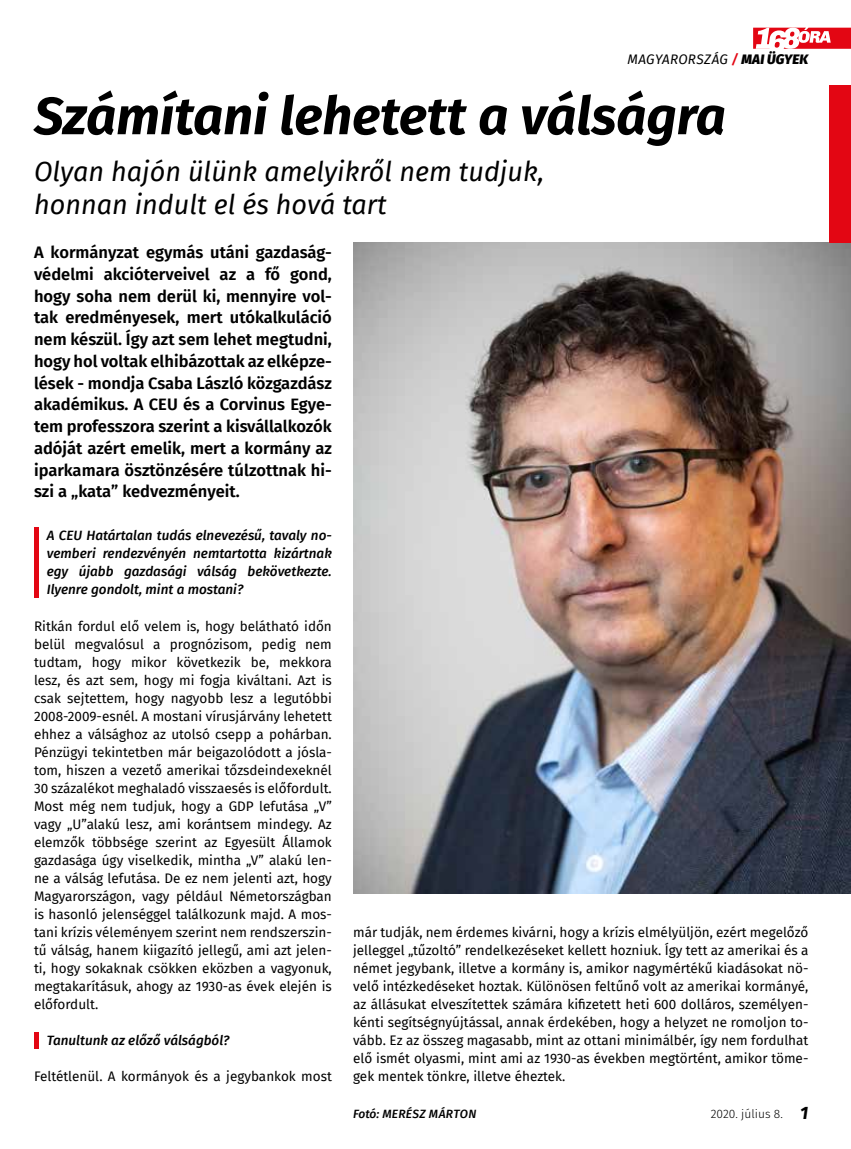
<style>
.page{position:relative;width:851px;height:1149px;background:#fff}
.page>*{position:absolute;margin:0;border:0;box-sizing:border-box;transform-origin:0 0}
.t1{font:italic 700 52.5px "Fira Sans";color:#000}
.t2{font:italic 27px/33px "Fira Sans";color:#000}
.t3{font:600 16.5px/21.8px "Fira Sans";color:#000;text-align:justify}
.t4{font:13.5px/18px "Fira Sans";color:#000;text-align:justify}
.t5{font:italic 500 13.5px/18px "Fira Sans";color:#000;text-align:justify}
.t6{font:italic 13.5px "Fira Sans";letter-spacing:.02em;color:#000}
.t7{font:italic 500 12px "Fira Sans";letter-spacing:.025em;color:#000}
.t8{font:300 12px "Fira Sans";color:#000}
.s1{font-weight:600;color:#e30613}
.s2{font-weight:900}
.s3{font-weight:700;font-style:italic;font-size:18px}
</style>
<div class="page">
<svg style="left:753px;top:28px;width:97px;height:21px"></svg>
<hr style="left:34px;top:527px;width:4px;height:71px;background:#e30613">
<hr style="left:34px;top:1031px;width:4px;height:17px;background:#e30613">
<img style="left:353px;top:242px;width:497px;height:651px">
<div style="left:829px;top:85px;width:21px;height:157px;background:#e30613"></div>
<p class="t6" style="left:627px;top:49px;width:182px">MAGYARORSZÁG <span class="s1">/</span> <span class="s2">MAI ÜGYEK</span></p>
<h1 class="t1" style="left:34px;top:72px;width:693px">Számítani lehetett a válságra</h1>
<h2 class="t2" style="left:34px;top:155px;width:511px">Olyan hajón ülünk amelyikről nem tudjuk, honnan indult el és hová tart</h2>
<p class="t3" style="left:34px;top:240px;width:299px">A kormányzat egymás utáni gazdaság&shy;védelmi akcióterveivel az a fő gond, hogy soha nem derül ki, mennyire vol&shy;tak eredményesek, mert utókalkuláció nem készül. Így azt sem lehet megtudni, hogy hol voltak elhibázottak az elképze&shy;lések - mondja Csaba László közgazdász akadémikus. A CEU és a Corvinus Egye&shy;tem professzora szerint a kisvállalkozók adóját azért emelik, mert a kormány az iparkamara ösztönzésére túlzottnak hi&shy;szi a „kata” kedvezményeit.</p>
<p class="t5" style="left:47px;top:526px;width:286px">A CEU Határtalan tudás elnevezésű, tavaly no&shy;vemberi rendezvényén nemtartotta kizártnak egy újabb gazdasági válság bekövetkezte.<br>Ilyenre gondolt, mint a mostani?</p>
<p class="t4" style="left:34px;top:616px;width:299px">Ritkán fordul elő velem is, hogy belátható időn belül megvalósul a prognózisom, pedig nem tudtam, hogy mikor következik be, mekkora lesz, és azt sem, hogy mi fogja kiváltani. Azt is csak sejtettem, hogy nagyobb lesz a legutóbbi 2008-2009-esnél. A mostani vírusjárvány lehetett ehhez a válsághoz az utolsó csepp a pohárban.<br>Pénzügyi tekintetben már beigazolódott a jósla&shy;tom, hiszen a vezető amerikai tőzsdeindexeknél 30 százalékot meghaladó visszaesés is előfordult.<br>Most még nem tudjuk, hogy a GDP lefutása „V” vagy „U”alakú lesz, ami korántsem mindegy. Az elemzők többsége szerint az Egyesült Államok gazdasága úgy viselkedik, mintha „V” alakú len&shy;ne a válság lefutása. De ez nem jelenti azt, hogy Magyarországon, vagy például Németországban is hasonló jelenséggel találkozunk majd. A mos&shy;tani krízis véleményem szerint nem rendszerszin&shy;tű válság, hanem kiigazító jellegű, ami azt jelen&shy;ti, hogy sokaknak csökken eközben a vagyonuk, megtakarításuk, ahogy az 1930-as évek elején is előfordult.</p>
<p class="t5" style="left:47px;top:1030px;width:184px">Tanultunk az előző válságból?</p>
<p class="t4" style="left:34px;top:1066px;width:299px">Feltétlenül. A kormányok és a jegybankok most</p>
<p class="t4" style="left:353px;top:922px;width:456px">már tudják, nem érdemes kivárni, hogy a krízis elmélyüljön, ezért megelőző jelleggel „tűzoltó” rendelkezéseket kellett hozniuk. Így tett az amerikai és a német jegybank, illetve a kormány is, amikor nagymértékű kiadásokat nö&shy;velő intézkedéseket hoztak. Különösen feltűnő volt az amerikai kormányé, az állásukat elveszítettek számára kifizetett heti 600 dolláros, személyen&shy;kénti segítségnyújtással, annak érdekében, hogy a helyzet ne romoljon to&shy;vább. Ez az összeg magasabb, mint az ottani minimálbér, így nem fordulhat elő ismét olyasmi, mint ami az 1930-as években megtörtént, amikor töme&shy;gek mentek tönkre, illetve éheztek.</p>
<p class="t7" style="left:353px;top:1103px;width:125px">Fotó: MERÉSZ MÁRTON</p>
<p class="t8" style="left:710px;top:1104px;width:99px">2020. július 8. <span class="s3">31</span></p>
</div>
